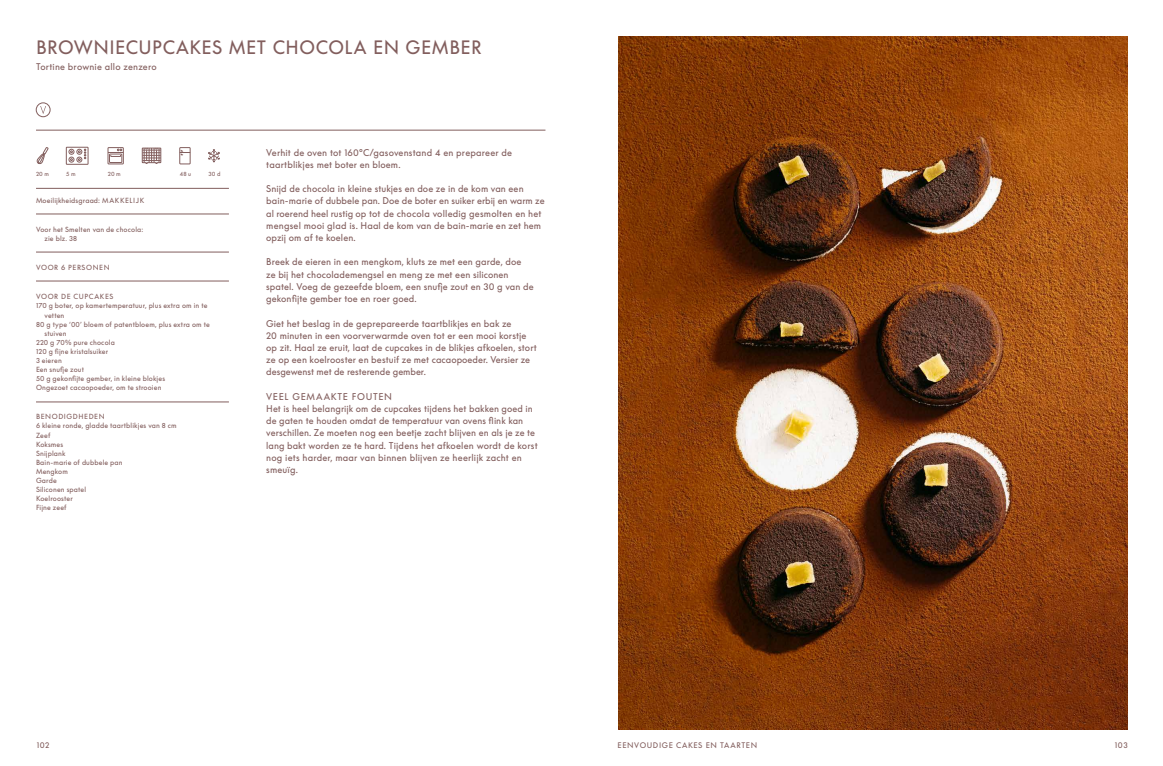
<style>
.page{position:relative;width:1163px;height:766px;background:#fff}
.page>*{position:absolute;margin:0;border:0;box-sizing:border-box;transform-origin:0 0}
.t1{font:18px "Supreme LL";letter-spacing:.03em;color:#825e5d}
.t2{font:9.1px/12.2px "Supreme LL";letter-spacing:.01em;color:#825e5d}
.t3{font:9px "Supreme LL";letter-spacing:.02em;color:#825e5d}
.t4{font:7.5px "Supreme LL";letter-spacing:.08em;color:#825e5d}
.t5{font:6.9px/9.1px "Supreme LL";letter-spacing:.02em;color:#825e5d}
.t6{font:6.9px "Supreme LL";letter-spacing:.09em;color:#825e5d}
.t7{font:6.9px "Supreme LL";letter-spacing:.08em;color:#825e5d}
.t8{font:5.7px "Supreme LL";letter-spacing:.02em;color:#825e5d}
</style>
<div class="page">
<hr style="left:36px;top:130px;width:509px;height:1px;background:#825e5d">
<hr style="left:36px;top:188px;width:193px;height:1px;background:#825e5d">
<div style="left:108px;top:147px;width:15px;height:17px;border:1px solid #825e5d"></div>
<div style="left:109px;top:154px;width:13px;height:9px;border:1px solid #825e5d"></div>
<svg style="left:108px;top:149px;width:15px;height:8px"></svg>
<div style="left:179px;top:147px;width:11px;height:17px;border:1px solid #825e5d"></div>
<svg style="left:180px;top:150px;width:10px;height:5px"></svg>
<div style="left:66px;top:147px;width:22px;height:17px;border:1px solid #825e5d"></div>
<svg style="left:69px;top:149px;width:17px;height:13px"></svg>
<svg style="left:36px;top:147px;width:13px;height:17px"></svg>
<svg style="left:142px;top:147px;width:19px;height:17px"></svg>
<svg style="left:208px;top:149px;width:12px;height:13px"></svg>
<hr style="left:36px;top:214px;width:193px;height:1px;background:#825e5d">
<hr style="left:36px;top:252px;width:193px;height:1px;background:#825e5d">
<hr style="left:36px;top:281px;width:193px;height:1px;background:#825e5d">
<hr style="left:36px;top:401px;width:193px;height:1px;background:#825e5d">
<svg style="left:40px;top:106px;width:6px;height:8px"></svg>
<div style="left:36px;top:103px;width:14px;height:14px;border:1px solid #825e5d;border-radius:50%"></div>
<img style="left:618px;top:37px;width:508px;height:692px">
<h1 class="t1" style="left:36px;top:37px;width:447px">BROWNIECUPCAKES MET CHOCOLA EN GEMBER</h1>
<p class="t3" style="left:36px;top:62px;width:122px">Tortine brownie allo zenzero</p>
<p class="t8" style="left:36px;top:171px;width:15px">20 m</p>
<p class="t8" style="left:66px;top:171px;width:11px">5 m</p>
<p class="t8" style="left:108px;top:171px;width:15px">20 m</p>
<p class="t8" style="left:180px;top:171px;width:13px">48 u</p>
<p class="t8" style="left:208px;top:171px;width:14px">30 d</p>
<p class="t5" style="left:36px;top:196px;width:110px">Moeilijkheidsgraad: MAKKELIJK</p>
<p class="t5" style="left:45px;top:225px;width:100px;text-indent:-9px">Voor het Smelten van de chocola: zie blz. 38</p>
<p class="t7" style="left:36px;top:264px;width:75px">VOOR 6 PERSONEN</p>
<p class="t6" style="left:36px;top:293px;width:79px">VOOR DE CUPCAKES</p>
<p class="t5" style="left:36px;top:301px;width:173px">170 g boter, op kamertemperatuur, plus extra om in te</p>
<p class="t5" style="left:45px;top:310px;width:21px">vetten</p>
<p class="t5" style="left:36px;top:319px;width:175px">80 g type ‘00’ bloem of patentbloem, plus extra om te</p>
<p class="t5" style="left:45px;top:329px;width:24px">stuiven</p>
<p class="t5" style="left:36px;top:338px;width:80px">220 g 70% pure chocola</p>
<p class="t5" style="left:36px;top:347px;width:74px">120 g fijne kristalsuiker</p>
<p class="t5" style="left:36px;top:356px;width:27px">3 eieren</p>
<p class="t5" style="left:36px;top:365px;width:49px">Een snufje zout</p>
<p class="t5" style="left:36px;top:374px;width:131px">50 g gekonfijte gember, in kleine blokjes</p>
<p class="t5" style="left:36px;top:383px;width:127px">Ongezoet cacaopoeder, om te strooien</p>
<p class="t5" style="left:36px;top:412px;width:142px">BENODIGDHEDEN<br>6 kleine ronde, gladde taartblikjes van 8 cm<br>Zeef<br>Koksmes<br>Snijplank<br>Bain-marie of dubbele pan<br>Mengkom<br>Garde<br>Siliconen spatel<br>Koelrooster<br>Fijne zeef</p>
<p class="t2" style="left:266px;top:146px;width:247px">Verhit de oven tot 160°C/gasovenstand 4 en prepareer de taartblikjes met boter en bloem.</p>
<p class="t2" style="left:266px;top:183px;width:280px">Snijd de chocola in kleine stukjes en doe ze in de kom van een bain-marie of dubbele pan. Doe de boter en suiker erbij en warm ze al roerend heel rustig op tot de chocola volledig gesmolten en het mengsel mooi glad is. Haal de kom van de bain-marie en zet hem opzij om af te koelen.</p>
<p class="t2" style="left:266px;top:256px;width:269px">Breek de eieren in een mengkom, kluts ze met een garde, doe<br>ze bij het chocolademengsel en meng ze met een siliconen spatel. Voeg de gezeefde bloem, een snufje zout en 30 g van de gekonfijte gember toe en roer goed.</p>
<p class="t2" style="left:266px;top:317px;width:272px">Giet het beslag in de geprepareerde taartblikjes en bak ze<br>20 minuten in een voorverwarmde oven tot er een mooi korstje op zit. Haal ze eruit, laat de cupcakes in de blikjes afkoelen, stort ze op een koelrooster en bestuif ze met cacaopoeder. Versier ze desgewenst met de resterende gember.</p>
<p class="t2" style="left:266px;top:390px;width:273px">VEEL GEMAAKTE FOUTEN<br>Het is heel belangrijk om de cupcakes tijdens het bakken goed in de gaten te houden omdat de temperatuur van ovens flink kan verschillen. Ze moeten nog een beetje zacht blijven en als je ze te lang bakt worden ze te hard. Tijdens het afkoelen wordt de korst nog iets harder, maar van binnen blijven ze heerlijk zacht en smeuïg.</p>
<p class="t4" style="left:37px;top:740px;width:14px">102</p>
<p class="t4" style="left:617px;top:740px;width:141px">EENVOUDIGE CAKES EN TAARTEN</p>
<p class="t4" style="left:1114px;top:740px;width:14px">103</p>
</div>
